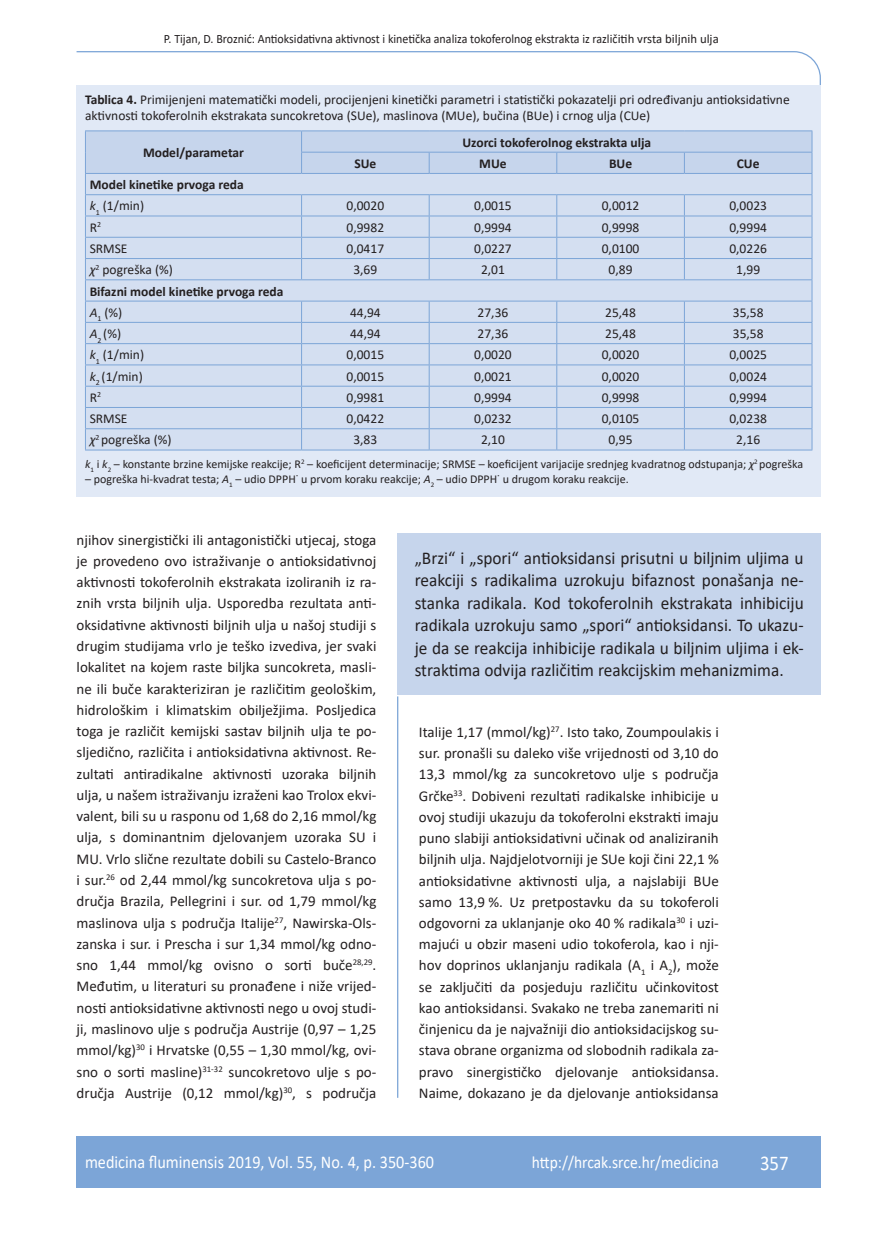
<style>
.page{position:relative;width:872px;height:1234px;background:#fff}
.page>*{position:absolute;margin:0;border:0;box-sizing:border-box;transform-origin:0 0}
.t1{font:21px "Calibri";color:#fff;scale:.9 1}
.anterfile{font:18px/22.5px "Calibri";color:#231f20;text-align:justify;scale:.96 1}
.t2{font:18px "Calibri";color:#fff;scale:.9 1}
.t3{font:17.25px "Calibri";color:#fff;scale:.9 1}
.osnovni_tekst{font:15px/21.3px "Calibri";color:#231f20;text-align:justify}
.tablica{font:13.5px "Calibri";color:#231f20}
.potpis_slika{font:13.5px/16.5px "Calibri";color:#231f20}
.tablica-2{font:700 13.5px "Calibri";color:#231f20}
.glava{font:12.75px "Calibri";color:#231f20;scale:.94 1}
.legenda{font:12px "Calibri";color:#231f20}
.s1{font-weight:700}
.s2{font-style:italic}
</style>
<div class="page">
<svg style="left:76px;top:51px;width:745px;height:275px"></svg>
<hr style="left:397px;top:696px;width:1px;height:401px;background:#7ca5d7">
<div style="left:77px;top:1135px;width:744px;height:51px;background:#7ca5d7"></div>
<div style="left:398px;top:533px;width:423px;height:161px;background:#c6d5ec"></div>
<div style="left:77px;top:85px;width:744px;height:411px;background:#e1e9f6"></div>
<hr style="left:85px;top:130px;width:216px;height:1px;background:#7ca5d7">
<hr style="left:301px;top:130px;width:128px;height:1px;background:#7ca5d7">
<hr style="left:429px;top:130px;width:128px;height:1px;background:#7ca5d7">
<hr style="left:557px;top:130px;width:127px;height:1px;background:#7ca5d7">
<hr style="left:684px;top:130px;width:128px;height:1px;background:#7ca5d7">
<svg style="left:85px;top:131px;width:727px;height:318px"></svg>
<hr style="left:85px;top:449px;width:216px;height:1px;background:#7ca5d7">
<hr style="left:301px;top:449px;width:128px;height:1px;background:#7ca5d7">
<hr style="left:429px;top:449px;width:128px;height:1px;background:#7ca5d7">
<hr style="left:557px;top:449px;width:127px;height:1px;background:#7ca5d7">
<hr style="left:684px;top:449px;width:128px;height:1px;background:#7ca5d7">
<p class="glava" style="left:164px;top:29px;width:592px">P. Tijan, D. Broznić: Antioksidativna aktivnost i kinetička analiza tokoferolnog ekstrakta iz različitih vrsta biljnih ulja</p>
<p class="potpis_slika" style="left:85px;top:91px;width:706px"><span class="s1">Tablica 4.</span> Primijenjeni matematički modeli, procijenjeni kinetički parametri i statistički pokazatelji pri određivanju antioksidativne aktivnosti tokoferolnih ekstrakata suncokretova (SUe), maslinova (MUe), bučina (BUe) i crnog ulja (CUe)</p>
<p class="tablica-2" style="left:143px;top:143px;width:102px">Model/parametar</p>
<p class="tablica-2" style="left:462px;top:132px;width:190px">Uzorci tokoferolnog ekstrakta ulja</p>
<p class="tablica-2" style="left:354px;top:154px;width:23px">SUe</p>
<p class="tablica-2" style="left:479px;top:154px;width:29px">MUe</p>
<p class="tablica-2" style="left:609px;top:154px;width:25px">BUe</p>
<p class="tablica-2" style="left:737px;top:154px;width:24px">CUe</p>
<p class="tablica-2" style="left:90px;top:175px;width:155px">Model kinetike prvoga reda</p>
<p class="tablica" style="left:90px;top:196px;width:56px"><span class="s2">k</span><sub>1</sub> (1/min)</p>
<p class="tablica" style="left:346px;top:196px;width:39px">0,0020</p>
<p class="tablica" style="left:474px;top:196px;width:39px">0,0015</p>
<p class="tablica" style="left:602px;top:196px;width:39px">0,0012</p>
<p class="tablica" style="left:729px;top:196px;width:39px">0,0023</p>
<p class="tablica" style="left:90px;top:218px;width:13px">R<sup>2</sup></p>
<p class="tablica" style="left:346px;top:218px;width:39px">0,9982</p>
<p class="tablica" style="left:474px;top:218px;width:39px">0,9994</p>
<p class="tablica" style="left:602px;top:218px;width:39px">0,9998</p>
<p class="tablica" style="left:729px;top:218px;width:39px">0,9994</p>
<p class="tablica" style="left:90px;top:239px;width:39px">SRMSE</p>
<p class="tablica" style="left:346px;top:239px;width:39px">0,0417</p>
<p class="tablica" style="left:474px;top:239px;width:39px">0,0227</p>
<p class="tablica" style="left:602px;top:239px;width:39px">0,0100</p>
<p class="tablica" style="left:729px;top:239px;width:39px">0,0226</p>
<p class="tablica" style="left:90px;top:260px;width:85px"><span class="s2">χ</span><sup>2</sup> pogreška (%)</p>
<p class="tablica" style="left:353px;top:260px;width:25px">3,69</p>
<p class="tablica" style="left:481px;top:260px;width:25px">2,01</p>
<p class="tablica" style="left:608px;top:260px;width:25px">0,89</p>
<p class="tablica" style="left:736px;top:260px;width:25px">1,99</p>
<p class="tablica-2" style="left:90px;top:281px;width:195px">Bifazni model kinetike prvoga reda</p>
<p class="tablica" style="left:90px;top:303px;width:34px"><span class="s2">A</span><sub>1</sub> (%)</p>
<p class="tablica" style="left:350px;top:303px;width:32px">44,94</p>
<p class="tablica" style="left:477px;top:303px;width:32px">27,36</p>
<p class="tablica" style="left:605px;top:303px;width:32px">25,48</p>
<p class="tablica" style="left:733px;top:303px;width:32px">35,58</p>
<p class="tablica" style="left:90px;top:324px;width:33px"><span class="s2">A</span><sub>2</sub> (%)</p>
<p class="tablica" style="left:350px;top:324px;width:32px">44,94</p>
<p class="tablica" style="left:477px;top:324px;width:32px">27,36</p>
<p class="tablica" style="left:605px;top:324px;width:32px">25,48</p>
<p class="tablica" style="left:733px;top:324px;width:32px">35,58</p>
<p class="tablica" style="left:90px;top:345px;width:56px"><span class="s2">k</span><sub>1</sub> (1/min)</p>
<p class="tablica" style="left:346px;top:345px;width:39px">0,0015</p>
<p class="tablica" style="left:474px;top:345px;width:39px">0,0020</p>
<p class="tablica" style="left:602px;top:345px;width:39px">0,0020</p>
<p class="tablica" style="left:729px;top:345px;width:39px">0,0025</p>
<p class="tablica" style="left:90px;top:366px;width:55px"><span class="s2">k</span><sub>2</sub> (1/min)</p>
<p class="tablica" style="left:346px;top:366px;width:39px">0,0015</p>
<p class="tablica" style="left:474px;top:366px;width:39px">0,0021</p>
<p class="tablica" style="left:602px;top:366px;width:39px">0,0020</p>
<p class="tablica" style="left:729px;top:366px;width:39px">0,0024</p>
<p class="tablica" style="left:90px;top:388px;width:13px">R<sup>2</sup></p>
<p class="tablica" style="left:346px;top:388px;width:39px">0,9981</p>
<p class="tablica" style="left:474px;top:388px;width:39px">0,9994</p>
<p class="tablica" style="left:602px;top:388px;width:39px">0,9998</p>
<p class="tablica" style="left:729px;top:388px;width:39px">0,9994</p>
<p class="tablica" style="left:90px;top:409px;width:39px">SRMSE</p>
<p class="tablica" style="left:346px;top:409px;width:39px">0,0422</p>
<p class="tablica" style="left:474px;top:409px;width:39px">0,0232</p>
<p class="tablica" style="left:602px;top:409px;width:39px">0,0105</p>
<p class="tablica" style="left:729px;top:409px;width:39px">0,0238</p>
<p class="tablica" style="left:90px;top:430px;width:83px"><span class="s2">χ</span><sup>2</sup> pogreška (%)</p>
<p class="tablica" style="left:353px;top:430px;width:25px">3,83</p>
<p class="tablica" style="left:481px;top:430px;width:25px">2,10</p>
<p class="tablica" style="left:608px;top:430px;width:25px">0,95</p>
<p class="tablica" style="left:736px;top:430px;width:25px">2,16</p>
<p class="legenda" style="left:85px;top:455px;width:719px"><span class="s2">k</span><sub>1</sub> i <span class="s2">k</span><sub>2</sub> – konstante brzine kemijske reakcije; R<sup>2</sup> – koeficijent determinacije; SRMSE – koeficijent varijacije srednjeg kvadratnog odstupanja; <span class="s2">χ</span><sup>2</sup> pogreška</p>
<p class="legenda" style="left:85px;top:470px;width:545px">– pogreška hi-kvadrat testa; <span class="s2">A</span><sub>1</sub> – udio DPPH˙ u prvom koraku reakcije; <span class="s2">A</span><sub>2</sub> – udio DPPH˙ u drugom koraku reakcije.</p>
<p class="osnovni_tekst" style="left:77px;top:528px;width:301px">njihov sinergistički ili antagonistički utjecaj, stoga je provedeno ovo istraživanje o antioksidativnoj aktivnosti tokoferolnih ekstrakata izoliranih iz ra&shy;znih vrsta biljnih ulja. Usporedba rezultata anti&shy;oksidativne aktivnosti biljnih ulja u našoj studiji s drugim studijama vrlo je teško izvediva, jer svaki lokalitet na kojem raste biljka suncokreta, masli&shy;ne ili buče karakteriziran je različitim geološkim, hidrološkim i klimatskim obilježjima. Posljedica toga je različit kemijski sastav biljnih ulja te po&shy;sljedično, različita i antioksidativna aktivnost. Re&shy;zultati antiradikalne aktivnosti uzoraka biljnih ulja, u našem istraživanju izraženi kao Trolox ekvi&shy;valent, bili su u rasponu od 1,68 do 2,16 mmol/kg ulja, s dominantnim djelovanjem uzoraka SU i MU. Vrlo slične rezultate dobili su Castelo-Branco i sur.<sup>26</sup> od 2,44 mmol/kg suncokretova ulja s po&shy;dručja Brazila, Pellegrini i sur. od 1,79 mmol/kg maslinova ulja s područja Italije<sup>27</sup>, Nawirska-Ols&shy;zanska i sur. i Prescha i sur 1,34 mmol/kg odno&shy;sno 1,44 mmol/kg ovisno o sorti buče<sup>28,29</sup>.<br>Međutim, u literaturi su pronađene i niže vrijed&shy;nosti antioksidativne aktivnosti nego u ovoj studi&shy;ji, maslinovo ulje s područja Austrije (0,97 – 1,25 mmol/kg)<sup>30</sup> i Hrvatske (0,55 – 1,30 mmol/kg, ovi&shy;sno o sorti masline)<sup>31-32</sup> suncokretovo ulje s po&shy;dručja Austrije (0,12 mmol/kg)<sup>30</sup>, s područja</p>
<p class="anterfile" style="left:415px;top:546px;width:407px">„Brzi“ i „spori“ antioksidansi prisutni u biljnim uljima u reakciji s radikalima uzrokuju bifaznost ponašanja ne&shy;stanka radikala. Kod tokoferolnih ekstrakata inhibiciju radikala uzrokuju samo „spori“ antioksidansi. To ukazu&shy;je da se reakcija inhibicije radikala u biljnim uljima i ek&shy;straktima odvija različitim reakcijskim mehanizmima.</p>
<p class="osnovni_tekst" style="left:419px;top:721px;width:301px">Italije 1,17 (mmol/kg)<sup>27</sup>. Isto tako, Zoumpoulakis i sur. pronašli su daleko više vrijednosti od 3,10 do 13,3 mmol/kg za suncokretovo ulje s područja Grčke<sup>33</sup>. Dobiveni rezultati radikalske inhibicije u ovoj studiji ukazuju da tokoferolni ekstrakti imaju puno slabiji antioksidativni učinak od analiziranih biljnih ulja. Najdjelotvorniji je SUe koji čini 22,1 % antioksidativne aktivnosti ulja, a najslabiji BUe samo 13,9 %. Uz pretpostavku da su tokoferoli odgovorni za uklanjanje oko 40 % radikala<sup>30</sup> i uzi&shy;majući u obzir maseni udio tokoferola, kao i nji&shy;hov doprinos uklanjanju radikala (A<sub>1</sub> i A<sub>2</sub>), može se zaključiti da posjeduju različitu učinkovitost kao antioksidansi. Svakako ne treba zanemariti ni činjenicu da je najvažniji dio antioksidacijskog su&shy;stava obrane organizma od slobodnih radikala za&shy;pravo sinergističko djelovanje antioksidansa.<br>Naime, dokazano je da djelovanje antioksidansa</p>
<p class="t2" style="left:85px;top:1149px;width:389px">medicina fluminensis 2019, Vol. 55, No. 4, p. 350-360</p>
<p class="t3" style="left:532px;top:1150px;width:209px">http://hrcak.srce.hr/medicina</p>
<p class="t1" style="left:760px;top:1147px;width:33px">357</p>
</div>
